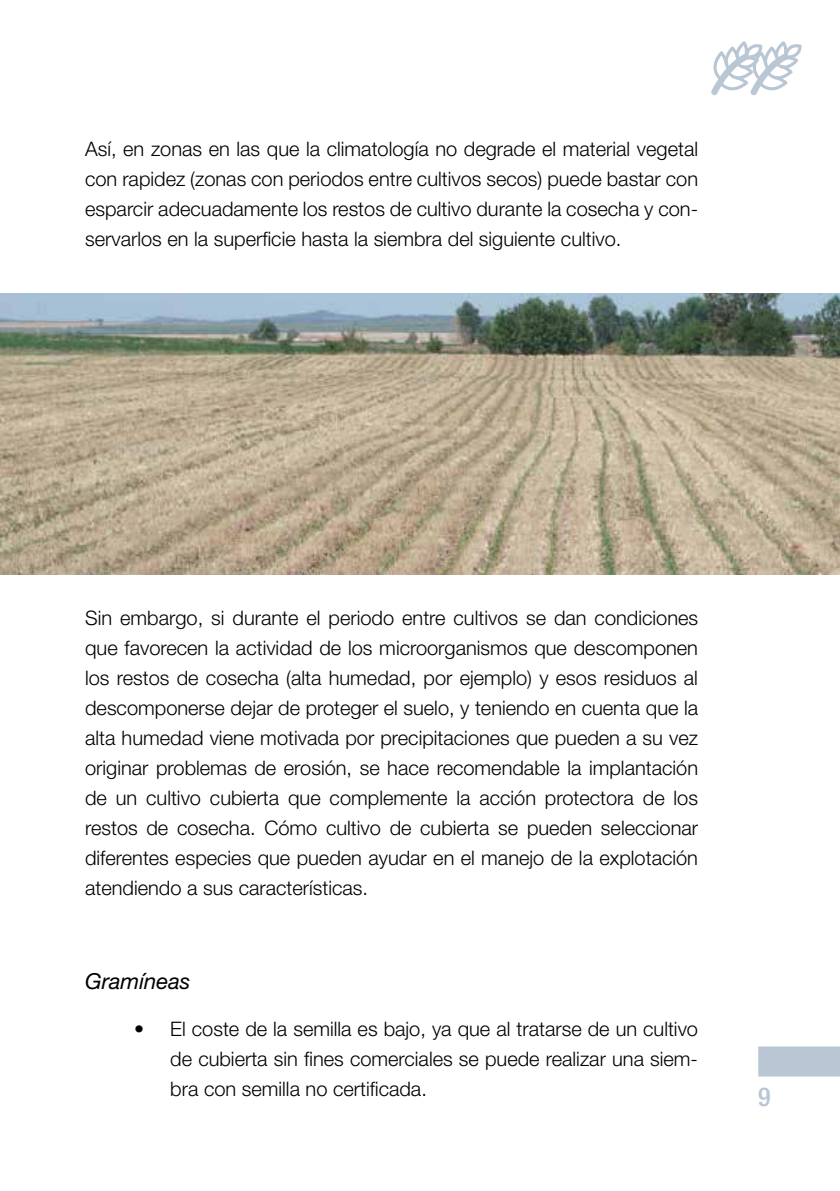
<style>
.page{position:relative;width:840px;height:1191px;background:#fff}
.page>*{position:absolute;margin:0;border:0;box-sizing:border-box;transform-origin:0 0}
.t1{font:500 condensed 26px "Helvetica Neue LT Std";color:#b9c6d4}
.t2{font:italic 22px "Helvetica Neue LT Std";color:#000}
.t3{font:300 20px/30px "Helvetica Neue LT Std";color:#000;text-align:justify}
</style>
<div class="page">
<div style="left:757px;top:1046px;width:82px;height:30px;background:#b9c6d4"></div>
<svg style="left:711px;top:41px;width:90px;height:54px"></svg>
<img style="left:0;top:294px;width:839px;height:280px">
<p class="t3" style="left:85px;top:133px;width:614px">Así, en zonas en las que la climatología no degrade el material vegetal con rapidez (zonas con periodos entre cultivos secos) puede bastar con esparcir adecuadamente los restos de cultivo durante la cosecha y con&shy;servarlos en la superficie hasta la siembra del siguiente cultivo.</p>
<p class="t3" style="left:85px;top:602px;width:614px">Sin embargo, si durante el periodo entre cultivos se dan condiciones que favorecen la actividad de los microorganismos que descomponen los restos de cosecha (alta humedad, por ejemplo) y esos residuos al descomponerse dejar de proteger el suelo, y teniendo en cuenta que la alta humedad viene motivada por precipitaciones que pueden a su vez originar problemas de erosión, se hace recomendable la implantación de un cultivo cubierta que complemente la acción protectora de los restos de cosecha. Cómo cultivo de cubierta se pueden seleccionar diferentes especies que pueden ayudar en el manejo de la explotación atendiendo a sus características.</p>
<p class="t2" style="left:85px;top:967px;width:107px">Gramíneas</p>
<p class="t3" style="left:170px;top:1013px;width:529px;text-indent:-36px">• El coste de la semilla es bajo, ya que al tratarse de un cultivo de cubierta sin fines comerciales se puede realizar una siem&shy;bra con semilla no certificada.</p>
<h1 class="t1" style="left:757px;top:1081px;width:14px">9</h1>
</div>
